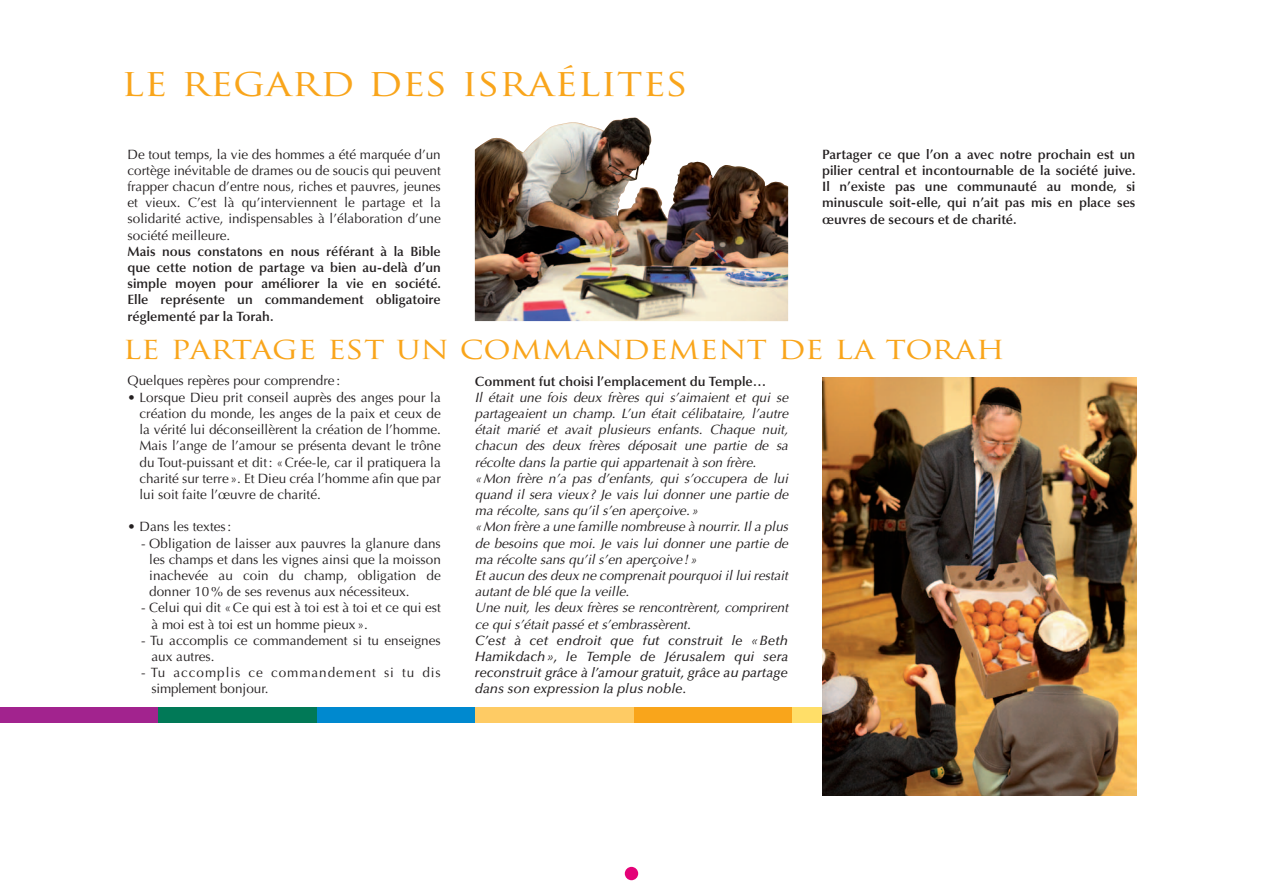
<style>
.page{position:relative;width:1263px;height:893px;background:#fff}
.page>*{position:absolute;margin:0;border:0;box-sizing:border-box;transform-origin:0 0}
.t1{font:37.5px "Trajan Pro";color:#f9a51b;scale:1.13 1}
.t2{font:30px "Trajan Pro";color:#f9a51b;scale:1.13 1}
.t3{font:13.5px/16.2px "Optima";color:#231f20;text-align:justify}
.t4{font:italic 13.5px/16.2px "Optima";color:#231f20}
.t5{font:600 13.5px/16.2px "Optima";color:#231f20;text-align:justify}
.t6{font:italic 500 13.5px/16.2px "Optima";color:#231f20;text-align:justify}
.t7{font:13.5px/16.2px "Optima";letter-spacing:.07em;color:#231f20}
</style>
<div class="page">
<div style="left:0;top:708px;width:158px;height:15px;background:#a2238e"></div>
<div style="left:158px;top:708px;width:159px;height:15px;background:#017957"></div>
<div style="left:317px;top:708px;width:158px;height:15px;background:#0089cf"></div>
<div style="left:475px;top:708px;width:159px;height:15px;background:#fecb64"></div>
<div style="left:634px;top:708px;width:158px;height:15px;background:#f9a51b"></div>
<div style="left:792px;top:708px;width:159px;height:15px;background:#ffde68"></div>
<img style="left:475px;top:118px;width:313px;height:203px">
<img style="left:822px;top:377px;width:314px;height:418px">
<div style="left:625px;top:867px;width:13px;height:13px;background:#e40278;border-radius:50%"></div>
<h1 class="t1" style="left:122px;top:59px;width:503px">LE REGARD DES ISRAÉLITES</h1>
<p class="t3" style="left:128px;top:146px;width:315px">De tout temps, la vie des hommes a été marquée d’un cortège inévitable de drames ou de soucis qui peuvent frapper chacun d’entre nous, riches et pauvres, jeunes et vieux. C’est là qu’interviennent le partage et la solidarité active, indispensables à l’élaboration d’une société meilleure.</p>
<p class="t5" style="left:128px;top:243px;width:315px">Mais nous constatons en nous référant à la Bible que cette notion de partage va bien au-delà d’un simple moyen pour améliorer la vie en société.<br>Elle représente un commandement obligatoire réglementé par la Torah.</p>
<p class="t5" style="left:822px;top:146px;width:315px">Partager ce que l’on a avec notre prochain est un pilier central et incontournable de la société juive.<br>Il n’existe pas une communauté au monde, si minuscule soit-elle, qui n’ait pas mis en place ses œuvres de secours et de charité.</p>
<h2 class="t2" style="left:123px;top:329px;width:782px">LE PARTAGE EST UN COMMANDEMENT DE LA TORAH</h2>
<p class="t3" style="left:128px;top:373px;width:214px">Quelques repères pour comprendre :</p>
<p class="t3" style="left:139px;top:389px;width:303px;text-indent:-12px">• Lorsque Dieu prit conseil auprès des anges pour la création du monde, les anges de la paix et ceux de la vérité lui déconseillèrent la création de l’homme.<br>Mais l’ange de l’amour se présenta devant le trône du Tout-puissant et dit: «Crée-le, car il pratiquera la charité sur terre». Et Dieu créa l’homme afin que par lui soit faite l’œuvre de charité.</p>
<p class="t3" style="left:128px;top:519px;width:105px">• Dans les textes:</p>
<p class="t3" style="left:149px;top:535px;width:293px;text-indent:-8px">- Obligation de laisser aux pauvres la glanure dans les champs et dans les vignes ainsi que la moisson inachevée au coin du champ, obligation de donner 10% de ses revenus aux nécessiteux.</p>
<p class="t3" style="left:152px;top:600px;width:291px;text-indent:-11px">- Celui qui dit «Ce qui est à toi est à toi et ce qui est à moi est à toi est un homme pieux ».</p>
<p class="t3" style="left:152px;top:632px;width:291px;text-indent:-11px">- Tu accomplis ce commandement si tu enseignes aux autres.</p>
<p class="t7" style="left:152px;top:665px;width:291px;text-indent:-11px">- Tu accomplis ce commandement si tu dis simplement bonjour.</p>
<p class="t5" style="left:475px;top:373px;width:293px">Comment fut choisi l’emplacement du Temple…</p>
<p class="t4" style="left:475px;top:389px;width:315px">Il était une fois deux frères qui s’aimaient et qui se partageaient un champ. L’un était célibataire, l’autre était marié et avait plusieurs enfants. Chaque nuit, chacun des deux frères déposait une partie de sa récolte dans la partie qui appartenait à son frère. «Mon frère n’a pas d’enfants, qui s’occupera de lui quand il sera vieux ? Je vais lui donner une partie de ma récolte, sans qu’il s’en aperçoive. »<br>«Mon frère a une famille nombreuse à nourrir. Il a plus de besoins que moi. Je vais lui donner une partie de ma récolte sans qu’il s’en aperçoive ! »<br>Et aucun des deux ne comprenait pourquoi il lui restait autant de blé que la veille.<br>Une nuit, les deux frères se rencontrèrent, comprirent ce qui s’était passé et s’embrassèrent.</p>
<p class="t6" style="left:475px;top:632px;width:315px">C’est à cet endroit que fut construit le «Beth Hamikdach», le Temple de Jérusalem qui sera reconstruit grâce à l’amour gratuit, grâce au partage dans son expression la plus noble.</p>
</div>
